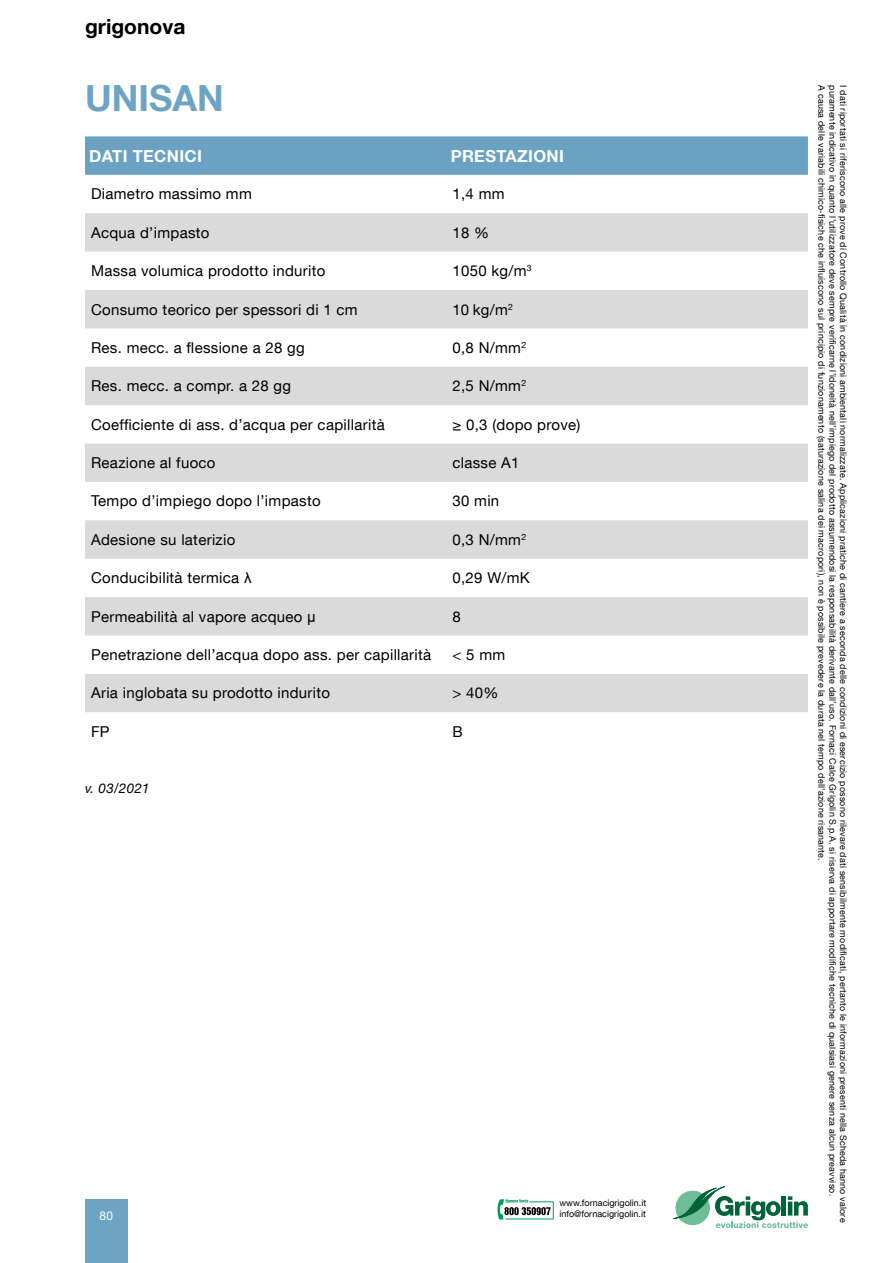
<style>
.page{position:relative;width:893px;height:1263px;background:#fff}
.page>*{position:absolute;margin:0;border:0;box-sizing:border-box;transform-origin:0 0}
.t1{font:700 36px "Helvetica Neue LT Com";color:#6ea4c3}
.t2{font:700 21px "Helvetica Neue LT Com";color:#000}
.t3{font:700 16.5px "Helvetica Neue LT Com";letter-spacing:.02em;color:#fff}
.t4{font:15px "Helvetica Neue LT Com";letter-spacing:.02em;color:#000}
.t5{font:italic 13.5px "Helvetica Neue LT Com";letter-spacing:.02em;color:#000}
.t6{font:12px "Arial";color:#fff}
.t7{font:9px/10.8px "Helvetica Neue LT Com";letter-spacing:.02em;color:#000}
.t8{font:9px "Helvetica Neue LT Com";color:#000}
.s1{font-family:"Arial"}
</style>
<div class="page">
<svg style="left:673px;top:1186px;width:135px;height:42px"></svg>
<div style="left:85px;top:1199px;width:43px;height:64px;background:#6ea4c3"></div>
<svg style="left:497px;top:1199px;width:57px;height:20px"></svg>
<div style="left:85px;top:136px;width:723px;height:39px;background:#69a2c2"></div>
<svg style="left:85px;top:213px;width:723px;height:499px;fill:#dadada"></svg>
<h2 class="t2" style="left:85px;top:13px;width:102px">grigonova</h2>
<h1 class="t1" style="left:85px;top:75px;width:140px">UNISAN</h1>
<h3 class="t3" style="left:89px;top:145px;width:114px">DATI TECNICI</h3>
<h3 class="t3" style="left:451px;top:145px;width:115px">PRESTAZIONI</h3>
<h3 class="t4" style="left:91px;top:185px;width:162px">Diametro massimo mm</h3>
<h3 class="t4" style="left:452px;top:185px;width:54px">1,4 mm</h3>
<h3 class="t4" style="left:91px;top:223px;width:120px">Acqua d’impasto</h3>
<h3 class="t4" style="left:452px;top:223px;width:38px">18 %</h3>
<h3 class="t4" style="left:91px;top:262px;width:236px">Massa volumica prodotto indurito</h3>
<h3 class="t4" style="left:452px;top:262px;width:81px">1050 kg/m<sup>3</sup></h3>
<h3 class="t4" style="left:91px;top:300px;width:268px">Consumo teorico per spessori di 1 cm</h3>
<h3 class="t4" style="left:452px;top:300px;width:62px">10 kg/m<sup>2</sup></h3>
<h3 class="t4" style="left:91px;top:338px;width:215px">Res. mecc. a flessione a 28 gg</h3>
<h3 class="t4" style="left:452px;top:338px;width:75px">0,8 N/mm<sup>2</sup></h3>
<h3 class="t4" style="left:91px;top:377px;width:202px">Res. mecc. a compr. a 28 gg</h3>
<h3 class="t4" style="left:452px;top:377px;width:75px">2,5 N/mm<sup>2</sup></h3>
<h3 class="t4" style="left:91px;top:415px;width:295px">Coefficiente di ass. d’acqua per capillarità</h3>
<h3 class="t4" style="left:452px;top:415px;width:129px">≥ 0,3 (dopo prove)</h3>
<h3 class="t4" style="left:91px;top:453px;width:126px">Reazione al fuoco</h3>
<h3 class="t4" style="left:452px;top:453px;width:69px">classe A1</h3>
<h3 class="t4" style="left:91px;top:492px;width:231px">Tempo d’impiego dopo l’impasto</h3>
<h3 class="t4" style="left:452px;top:492px;width:48px">30 min</h3>
<h3 class="t4" style="left:91px;top:530px;width:146px">Adesione su laterizio</h3>
<h3 class="t4" style="left:452px;top:530px;width:75px">0,3 N/mm<sup>2</sup></h3>
<h3 class="t4" style="left:91px;top:569px;width:162px">Conducibilità termica <span class="s1">λ</span></h3>
<h3 class="t4" style="left:452px;top:569px;width:79px">0,29 W/mK</h3>
<h3 class="t4" style="left:91px;top:607px;width:226px">Permeabilità al vapore acqueo <span class="s1">μ</span></h3>
<h3 class="t4" style="left:452px;top:607px;width:10px">8</h3>
<h3 class="t4" style="left:91px;top:645px;width:342px">Penetrazione dell’acqua dopo ass. per capillarità</h3>
<h3 class="t4" style="left:452px;top:645px;width:54px">&lt; 5 mm</h3>
<h3 class="t4" style="left:91px;top:684px;width:241px">Aria inglobata su prodotto indurito</h3>
<h3 class="t4" style="left:452px;top:684px;width:48px">&gt; 40%</h3>
<h3 class="t4" style="left:91px;top:722px;width:20px">FP</h3>
<h3 class="t4" style="left:452px;top:722px;width:12px">B</h3>
<h3 class="t5" style="left:85px;top:780px;width:66px">v. 03/2021</h3>
<p class="t8" style="left:559px;top:1197px;width:88px">www.fornacigrigolin.it</p>
<h3 class="t6" style="left:100px;top:1207px;width:15px">80</h3>
<p class="t8" style="left:559px;top:1208px;width:88px">info@fornacigrigolin.it</p>
<p class="t7" style="left:849px;top:85px;width:1139px;rotate:90deg">I dati riportati si riferiscono alle prove di Controllo Qualità in condizioni ambientali normalizzate. Applicazioni pratiche di cantiere a seconda delle condizioni di esercizio possono rilevare dati sensibilmente modificati, pertanto le informazioni presenti nella Scheda hanno valore puramente indicativo in quanto l’utilizzatore deve sempre verificarne l’idoneità nell’impiego del prodotto assumendosi la responsabilità derivante dall’uso. Fornaci Calce Grigolin S.p.A. si riserva di apportare modifiche tecniche di qualsiasi genere senza alcun preavviso.<br>A causa delle variabili chimico-fisiche che influiscono sul principio di funzionamento (saturazione salina dei macropori), non è possibile prevedere la durata nel tempo dell’azione risanante.</p>
</div>
